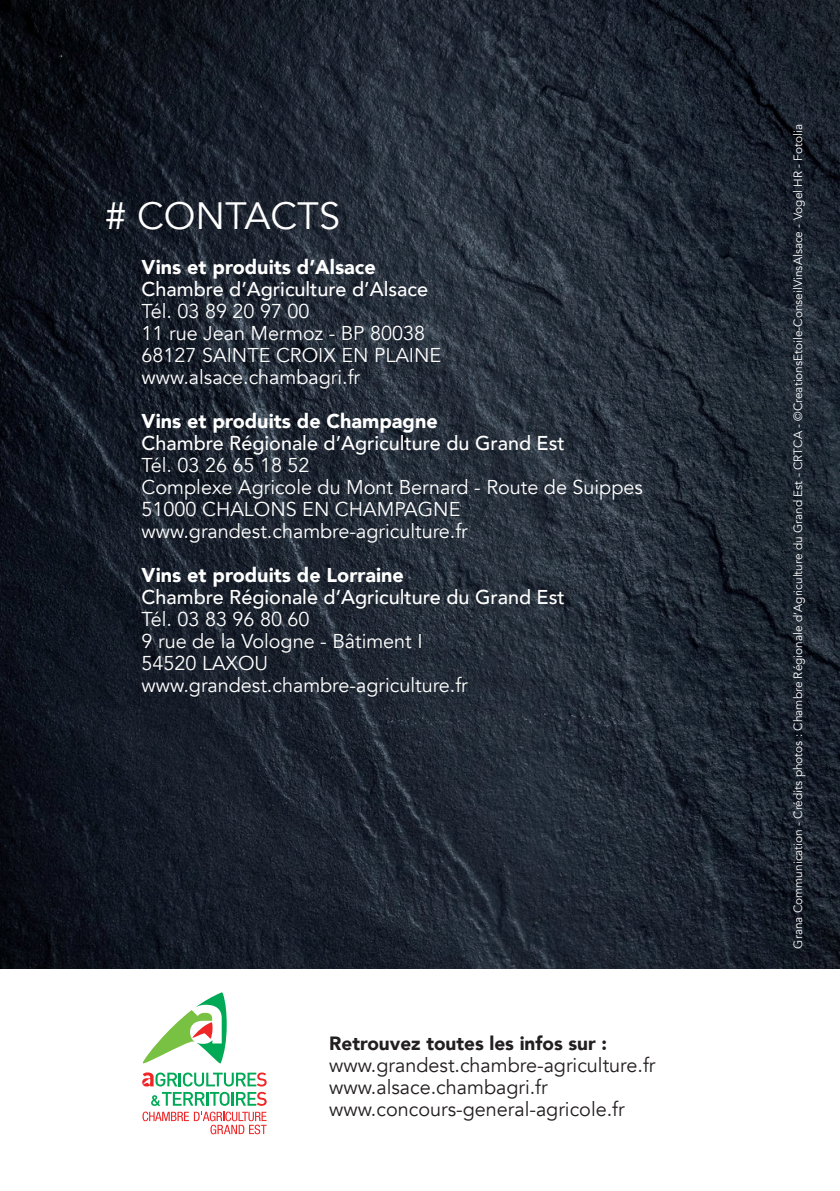
<style>
.page{position:relative;width:840px;height:1191px;background:#fff}
.page>*{position:absolute;margin:0;border:0;box-sizing:border-box;transform-origin:0 0}
.t1{font:38px "Avenir";color:#fff}
.t2{font:20px/22px "Avenir";color:#fff}
.t3{font:500 20px "Avenir";color:#fff}
.t4{font:20px/22px "Avenir";color:#231f20}
.t5{font:900 20px "Avenir";color:#fff}
.t6{font:900 19.2px "Avenir";color:#231f20}
.t7{font:12px "Avenir";color:#fff}
</style>
<div class="page">
<img style="left:0;top:0;width:839px;height:968px">
<svg style="left:142px;top:1072px;width:124px;height:62px"></svg>
<svg style="left:143px;top:992px;width:84px;height:71px"></svg>
<h1 class="t1" style="left:105px;top:193px;width:236px"># CONTACTS</h1>
<p class="t5" style="left:141px;top:250px;width:235px">Vins et produits d’Alsace</p>
<p class="t3" style="left:141px;top:272px;width:288px">Chambre d’Agriculture d’Alsace</p>
<p class="t2" style="left:141px;top:300px;width:301px">Tél. 03 89 20 97 00<br>11 rue Jean Mermoz - BP 80038<br>68127 SAINTE CROIX EN PLAINE www.alsace.chambagri.fr</p>
<p class="t5" style="left:141px;top:404px;width:297px">Vins et produits de Champagne</p>
<p class="t3" style="left:141px;top:426px;width:424px">Chambre Régionale d’Agriculture du Grand Est</p>
<p class="t2" style="left:141px;top:454px;width:502px">Tél. 03 26 65 18 52<br>Complexe Agricole du Mont Bernard - Route de Suippes 51000 CHALONS EN CHAMPAGNE www.grandest.chambre-agriculture.fr</p>
<p class="t5" style="left:141px;top:558px;width:264px">Vins et produits de Lorraine</p>
<p class="t3" style="left:141px;top:580px;width:424px">Chambre Régionale d’Agriculture du Grand Est</p>
<p class="t2" style="left:141px;top:608px;width:327px">Tél. 03 83 96 80 60<br>9 rue de la Vologne - Bâtiment I<br>54520 LAXOU www.grandest.chambre-agriculture.fr</p>
<p class="t6" style="left:329px;top:1027px;width:279px">Retrouvez toutes les infos sur :</p>
<p class="t4" style="left:329px;top:1054px;width:327px">www.grandest.chambre-agriculture.fr www.alsace.chambagri.fr www.concours-general-agricole.fr</p>
<p class="t7" style="left:790px;top:948px;width:826px;rotate:-90deg">Grana Communication - Crédits photos : Chambre Régionale d’Agriculture du Grand Est - CRTCA - ©CreationsEtoile-ConseilVinsAlsace - Vogel HR - Fotolia</p>
</div>
